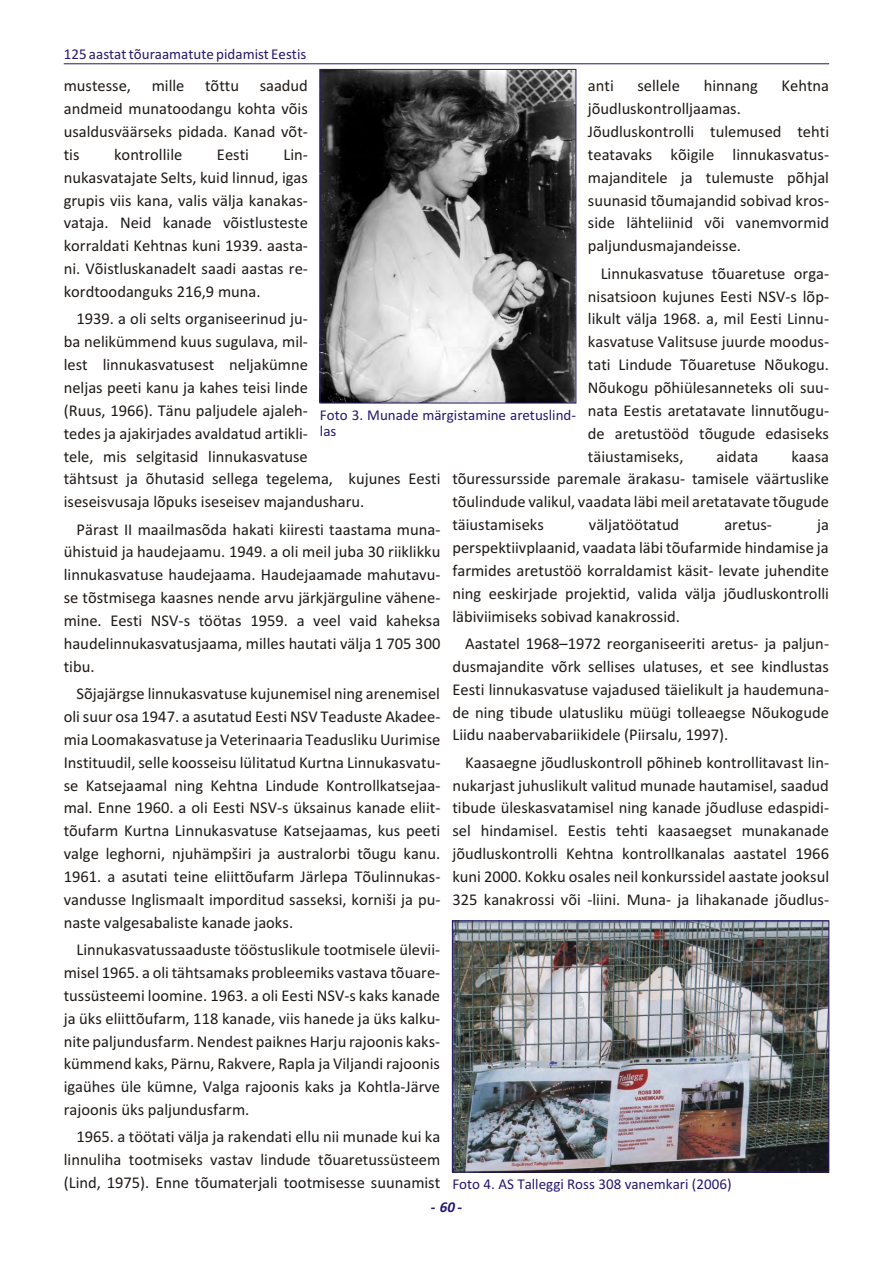
<style>
.page{position:relative;width:894px;height:1263px;background:#fff}
.page>*{position:absolute;margin:0;border:0;box-sizing:border-box;transform-origin:0 0}
.t1{font:16.5px/22.8px "Calibri";color:#1f1a17;text-align:justify}
.t2{font:15px/16.6px "Calibri";color:#291770}
.t3{font:italic 700 15px "Calibri";color:#291770}
</style>
<div class="page">
<hr style="left:64px;top:63px;width:765px;height:1px;background:#291770">
<img style="left:454px;top:923px;width:373px;height:247px">
<div style="left:452px;top:921px;width:377px;height:251px;border:1px solid #291770"></div>
<img style="left:322px;top:71px;width:252px;height:330px">
<div style="left:320px;top:69px;width:256px;height:334px;border:1px solid #291770"></div>
<p class="t2" style="left:64px;top:47px;width:244px">125 aastat tõuraamatute pidamist Eestis</p>
<p class="t1" style="left:64px;top:76px;width:69px">mus tesse,</p>
<p class="t1" style="left:152px;top:76px;width:34px">mille</p>
<p class="t1" style="left:205px;top:76px;width:35px">tõttu</p>
<p class="t1" style="left:588px;top:76px;width:27px">anti</p>
<p class="t1" style="left:638px;top:76px;width:44px">sellele</p>
<p class="t1" style="left:704px;top:76px;width:56px">hin nang</p>
<p class="t1" style="left:782px;top:76px;width:49px">Kehtna</p>
<p class="t1" style="left:588px;top:99px;width:243px;text-align:left">jõudluskont roll jaa mas.<br>Jõudluskontrolli tule mu sed teh ti teatavaks kõigile linnu kasva tus - majanditele ja tulemuste põh jal suunasid tõumajandid sobivad kros - si de lähteliinid või vanem vor mid pal jundusmajandeisse.</p>
<p class="t1" style="left:588px;top:263px;width:243px;text-indent:13px">Linnukasvatuse tõuaretuse orga&shy;ni sat sioon kujunes Eesti NSV-s lõp - likult välja 1968. a, mil Eesti Linnu - kas vatuse Valitsuse juurde moo dus&shy;tati Lindude Tõuaretuse Nõukogu.<br>Nõukogu põhiülesanneteks oli suu - na ta Eestis aretata va te linnu tõu gu - de aretustööd tõugude edasiseks täiusta mi seks,</p>
<p class="t1" style="left:64px;top:76px;width:246px;text-indent:196px">saadud and meid munatoodan gu kohta võis usaldusväärseks pida da. Kanad võt - tis</p>
<p class="t1" style="left:114px;top:144px;width:70px">kontrollile</p>
<p class="t1" style="left:217px;top:144px;width:34px">Eesti</p>
<p class="t1" style="left:64px;top:144px;width:246px;text-indent:220px">Lin - nukasvatajate Selts, kuid linnud, igas grupis viis kana, valis välja kanakas - va taja. Neid kana de võistlusteste kor ral dati Kehtnas kuni 1939. aas ta - ni. Võistluskanadelt saadi aastas re - kord toodanguks 216,9 muna.</p>
<p class="t1" style="left:64px;top:309px;width:378px;text-align:left;text-indent:13px">1939. a oli selts organiseerinud ju -<br>ba nelikümmend kuus sugulava, mil -<br>lest linnukasvatusest neljakümne<br>nel jas peeti kanu ja kahes teisi linde<br>(Ruus, 1966). Tänu paljudele aja leh -<br>te des ja ajakirjades avaldatud artikli -<br>te le, mis selgitasid linnukasvatuse<br>täht sust ja õhutasid sellega tegelema, kujunes Eesti iseseis vus aja lõpuks ise seisev majandusharu.</p>
<p class="t1" style="left:64px;top:519px;width:378px;text-indent:13px">Pärast II maailmasõda hakati kiiresti taastama muna - ühis tuid ja haudejaamu. 1949. a oli meil juba 30 riiklikku linnukasvatuse haudejaama. Haudejaamade mahu ta vu - se tõstmisega kaasnes nende arvu järkjärguline vähe ne - mi ne. Eesti NSV-s töötas 1959. a veel vaid kaheksa hau de linnukasvatusjaama, milles hautati välja 1 705 300 tibu.</p>
<p class="t1" style="left:64px;top:684px;width:378px;text-indent:13px">Sõjajärgse linnukasvatuse kujunemisel ning arenemisel oli suur osa 1947. a asutatud Eesti NSV Teaduste Aka dee - mia Loomakasvatuse ja Veterinaaria Teadusliku Uurimise Instituudil, selle koosseisu lülitatud Kurtna Linnukas va tu - se Katsejaamal ning Kehtna Lindude Kontrollkatsejaa - mal. Enne 1960. a oli Eesti NSV-s üksainus kanade eliit&shy;tõufarm Kurtna Linnukasvatuse Katsejaamas, kus peeti valge leghorni, njuhämpširi ja australorbi tõugu kanu.<br>1961. a asutati teine eliittõufarm Järlepa Tõulinnukas - van dusse Inglismaalt imporditud sasseksi, korniši ja pu - nas te valgesabaliste kanade jaoks.</p>
<p class="t1" style="left:64px;top:940px;width:378px;text-indent:13px">Linnukasvatussaaduste tööstuslikule tootmisele ülevii - mi sel 1965. a oli tähtsamaks probleemiks vastava tõu are - tus süsteemi loomine. 1963. a oli Eesti NSV-s kaks kanade ja üks eliittõufarm, 118 kanade, viis hanede ja üks kal ku - ni te paljundusfarm. Nendest paiknes Harju rajoonis kaks - küm mend kaks, Pärnu, Rakvere, Rapla ja Viljandi rajoonis iga ühes üle kümne, Valga rajoonis kaks ja Kohtla-Järve ra joonis üks paljundusfarm.</p>
<p class="t1" style="left:64px;top:1127px;width:378px;text-indent:13px">1965. a töötati välja ja rakendati ellu nii munade kui ka linnuliha toot mi seks vastav lindude tõu aretus süs teem (Lind, 1975). Enne tõu mater jali tootmisesse suunamist</p>
<p class="t2" style="left:320px;top:408px;width:257px">Foto 3. Munade märgistamine aretus lind - las</p>
<p class="t1" style="left:452px;top:446px;width:378px;text-indent:339px">kaasa tõuressursside paremale äraka su- tamisele väärtuslike tõulindude valikul, vaadata läbi meil aretatavate tõugude täiustamiseks</p>
<p class="t1" style="left:717px;top:446px;width:43px">aidata</p>
<p class="t1" style="left:589px;top:515px;width:92px">välja tööta tud</p>
<p class="t1" style="left:724px;top:515px;width:49px">aretus-</p>
<p class="t1" style="left:452px;top:515px;width:378px;text-indent:365px">ja perspektiivplaanid, vaadata läbi tõufar mi de hindamise ja farmides aretustöö korraldamist käsit - le vate juhendite ning eeskirjade projektid, valida välja jõudluskontrolli läbiviimiseks sobivad kanakrossid.</p>
<p class="t1" style="left:452px;top:633px;width:378px;text-indent:13px">Aastatel 1968–1972 reorganiseeriti aretus- ja paljun - dus majandite võrk sellises ulatuses, et see kindlustas Eesti linnukasvatuse vajadused täielikult ja haude muna - de ning tibude ulatusliku müügi tolleaegse Nõukogude Lii du naabervabariikidele (Piirsalu, 1997).</p>
<p class="t1" style="left:452px;top:752px;width:378px;text-indent:13px">Kaasaegne jõudluskontroll põhineb kontrollitavast lin - nu karjast juhuslikult valitud munade hautamisel, saadud tibude üleskasvatamisel ning kanade jõudluse edas pi di - sel hindamisel. Eestis tehti kaasaegset munakanade jõud lus kontrolli Kehtna kontrollkanalas aastatel 1966 kuni 2000. Kokku osales neil konkurssidel aastate jooksul 325 kanakrossi või -liini. Muna- ja lihakanade jõud lus -</p>
<p class="t2" style="left:452px;top:1177px;width:281px">Foto 4. AS Talleggi Ross 308 vanemkari (2006)</p>
<p class="t3" style="left:431px;top:1201px;width:33px">- 60 -</p>
</div>
